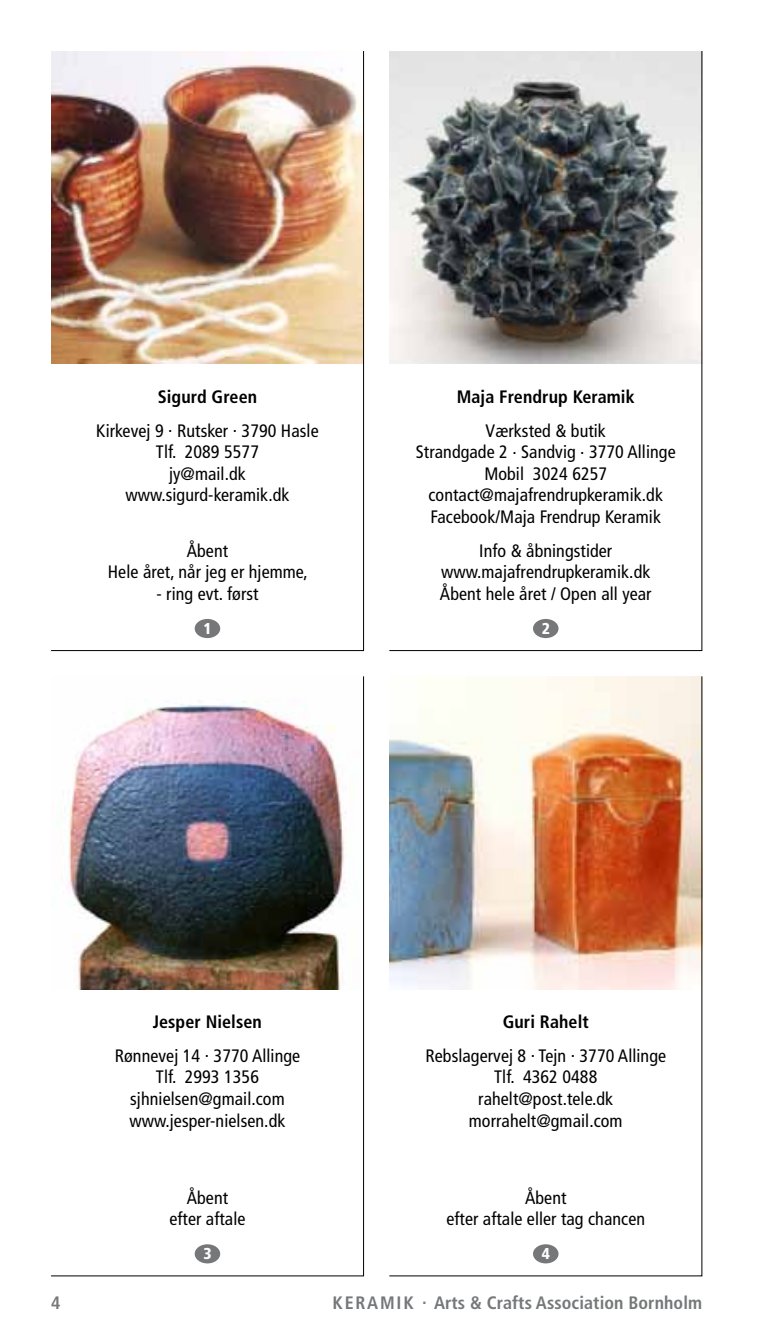
<style>
.page{position:relative;width:766px;height:1340px;background:#fff}
.page>*{position:absolute;margin:0;border:0;box-sizing:border-box;transform-origin:0 0}
.t1{font:condensed 18px/21.6px "Frutiger";letter-spacing:.005em;color:#000;text-align:center}
.t2{font:700 condensed 18px "Frutiger";letter-spacing:.005em;color:#000}
.t3{font:700 condensed 18px "Frutiger";letter-spacing:.005em;color:#757779}
.t4{font:900 condensed 15.75px "Frutiger";color:#fff}
</style>
<div class="page">
<img style="left:51px;top:51px;width:313px;height:600px">
<svg style="left:389px;top:51px;width:313px;height:600px"></svg>
<img style="left:389px;top:676px;width:313px;height:600px">
<img style="left:51px;top:676px;width:313px;height:600px">
<p class="t2" style="left:158px;top:386px;width:101px">Sigurd Green</p>
<p class="t1" style="left:96px;top:419px;width:224px">Kirkevej 9 . Rutsker . 3790 Hasle<br>Tlf. 2089 5577<br>jy@mail.dk www.sigurd-keramik.dk</p>
<p class="t1" style="left:108px;top:540px;width:201px">Åbent<br>Hele året, når jeg er hjemme,</p>
<p class="t1" style="left:156px;top:583px;width:104px">- ring evt. først</p>
<p class="t4" style="left:203px;top:619px;width:10px">1</p>
<p class="t2" style="left:456px;top:386px;width:179px">Maja Frendrup Keramik</p>
<p class="t1" style="left:416px;top:419px;width:261px">Værksted &amp; butik<br>Strandgade 2 . Sandvig . 3770 Allinge<br>Mobil 3024 6257 contact@majafrendrupkeramik.dk<br>Facebook/Maja Frendrup Keramik</p>
<p class="t1" style="left:440px;top:540px;width:213px">Info &amp; åbningstider www.majafrendrupkeramik.dk<br>Åbent hele året / Open all year</p>
<p class="t4" style="left:541px;top:619px;width:10px">2</p>
<p class="t2" style="left:153px;top:1011px;width:110px">Jesper Nielsen</p>
<p class="t1" style="left:115px;top:1044px;width:187px">Rønnevej 14 . 3770 Allinge<br>Tlf. 2993 1356 sjhnielsen@gmail.com www.jesper-nielsen.dk</p>
<p class="t1" style="left:169px;top:1186px;width:77px">Åbent efter aftale</p>
<p class="t2" style="left:502px;top:1011px;width:87px">Guri Rahelt</p>
<p class="t1" style="left:425px;top:1044px;width:242px">Rebslagervej 8 . Tejn . 3770 Allinge<br>Tlf. 4362 0488 rahelt@post.tele.dk morrahelt@gmail.com</p>
<p class="t1" style="left:446px;top:1186px;width:200px">Åbent<br>efter aftale eller tag chancen</p>
<p class="t4" style="left:203px;top:1244px;width:10px">3</p>
<p class="t4" style="left:541px;top:1244px;width:10px">4</p>
<p class="t3" style="left:51px;top:1291px;width:11px">4</p>
<p class="t3" style="left:332px;top:1291px;width:371px">KERAMIK . Arts &amp; Crafts Association Bornholm</p>
</div>
